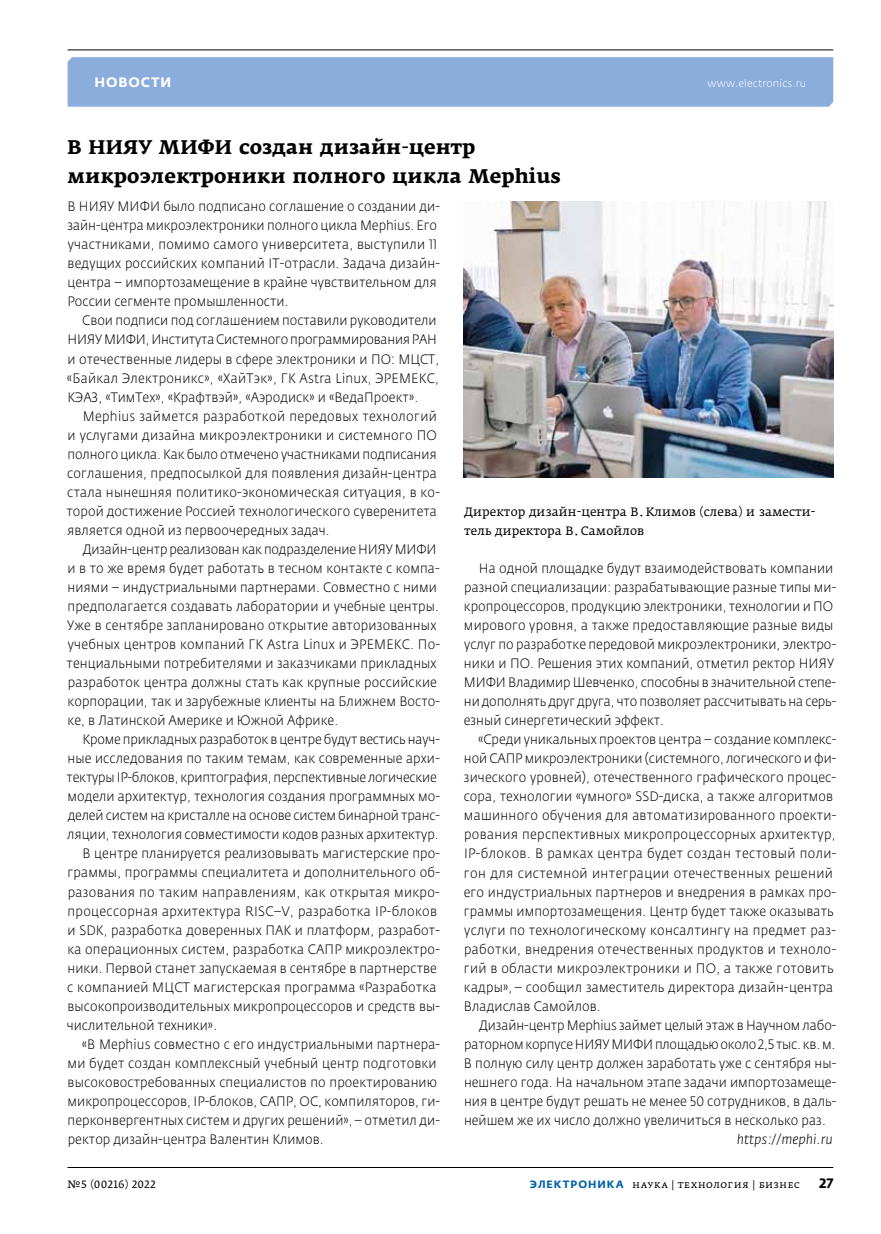
<style>
.page{position:relative;width:881px;height:1234px;background:#fff}
.page>*{position:absolute;margin:0;border:0;box-sizing:border-box;transform-origin:0 0}
.t1{font:700 19.5px/28.5px "Fedra Serif A Pro";letter-spacing:.005em;color:#000}
.t2{font:300 13.5px/19px "Fedra Sans Pro";letter-spacing:.005em;color:#000;scale:.94 1}
.t3{font:300 13.5px "Fedra Sans Pro";letter-spacing:.025em;color:#000;scale:.94 1}
.t4{font:300 13.5px "Fedra Sans Pro";letter-spacing:-.015em;color:#000;scale:.94 1}
.t5{font:italic 300 13.5px "Fedra Sans Pro";letter-spacing:.005em;color:#000}
.t6{font:700 13.5px "Fedra Sans Alt Pro";letter-spacing:.065em;color:#fff}
.t7{font:700 13.5px "Fedra Sans Pro";color:#000}
.t8{font:12px/19px "Fedra Serif A Pro";letter-spacing:.005em;color:#000}
.t9{font:10.5px "Fedra Serif A Pro";letter-spacing:.035em;color:#000}
.t10{font:300 10.5px "Fedra Sans Pro";letter-spacing:.015em;color:#fff}
.s1{font-family:"Fedra Sans Alt Pro";font-weight:700;color:#0061a7}
</style>
<div class="page">
<div style="left:67px;top:57px;width:765px;height:50px;background:#8baddc"></div>
<hr style="left:67px;top:49px;width:765px;height:1px;background:#000">
<hr style="left:68px;top:1166px;width:764px;height:1px;background:#000">
<img style="left:464px;top:202px;width:369px;height:275px">
<p class="t6" style="left:95px;top:74px;width:78px">НОВОСТИ</p>
<p class="t10" style="left:707px;top:77px;width:100px">www.electronics.ru</p>
<h1 class="t1" style="left:67px;top:133px;width:495px">В НИЯУ МИФИ создан дизайн-центр микроэлектроники полного цикла Mephius</h1>
<p class="t2" style="left:67px;top:197px;width:397px">В НИЯУ МИФИ было подписано соглашение о создании ди&shy;зайн-центра микроэлектроники полного цикла Mephius. Его участниками, помимо самого университета, выступили 11 ведущих российских компаний IT-отрасли. Задача дизайн&shy;центра – импортозамещение в крайне чувствительном для России сегменте промышленности.</p>
<p class="t2" style="left:67px;top:311px;width:397px;text-indent:16px">Свои подписи под соглашением поставили руководители НИЯУ МИФИ, Института Системного программирования РАН и отечественные лидеры в сфере электроники и ПО: МЦСТ, «Байкал Электроникс», «ХайТэк», ГК Astra Linux, ЭРЕМЕКС, КЭАЗ, «ТимТех», «Крафтвэй», «Аэродиск» и «ВедаПроект».</p>
<p class="t2" style="left:67px;top:406px;width:398px;text-indent:16px">Mephius займется разработкой передовых технологий и услугами дизайна микроэлектроники и системного ПО полного цикла. Как было отмечено участниками подписания соглашения, предпосылкой для появления дизайн-центра стала нынешняя политико-экономическая ситуация, в ко&shy;торой достижение Россией технологического суверенитета является одной из первоочередных задач.</p>
<p class="t2" style="left:67px;top:539px;width:399px;text-indent:16px">Дизайн-центр реализован как подразделение НИЯУ МИФИ и в то же время будет работать в тесном контакте с компа&shy;ниями – индустриальными партнерами. Совместно с ними предполагается создавать лаборатории и учебные центры.<br>Уже в сентябре запланировано открытие авторизованных учебных центров компаний ГК Astra Linux и ЭРЕМЕКС. По&shy;тенциальными потребителями и заказчиками прикладных разработок центра должны стать как крупные российские корпорации, так и зарубежные клиенты на Ближнем Восто&shy;ке, в Латинской Америке и Южной Африке.</p>
<p class="t2" style="left:82px;top:729px;width:381px">Кроме прикладных разработок в центре будут вестись науч-</p>
<p class="t2" style="left:68px;top:748px;width:397px">ные исследования по таким темам, как современные архи-</p>
<p class="t4" style="left:67px;top:769px;width:395px">тектуры IP-блоков, криптография, перспективные логические</p>
<p class="t2" style="left:68px;top:786px;width:397px">модели архитектур, технология создания программных мо-</p>
<p class="t2" style="left:68px;top:806px;width:397px">делей систем на кристалле на основе систем бинарной транс-</p>
<p class="t2" style="left:67px;top:825px;width:396px">ляции, технология совместимости кодов разных архитектур.</p>
<p class="t2" style="left:82px;top:844px;width:381px">В центре планируется реализовывать магистерские про-</p>
<p class="t2" style="left:68px;top:863px;width:397px">граммы, программы специалитета и дополнительного об-</p>
<p class="t3" style="left:68px;top:883px;width:397px">разования по таким направлениям, как открытая микро-</p>
<p class="t3" style="left:68px;top:902px;width:394px">процессорная архитектура RISC–V, разработка IP-блоков</p>
<p class="t2" style="left:68px;top:920px;width:397px">и SDK, разработка доверенных ПАК и платформ, разработ-</p>
<p class="t2" style="left:68px;top:939px;width:397px">ка операционных систем, разработка САПР микроэлектро-</p>
<p class="t2" style="left:68px;top:958px;width:394px">ники. Первой станет запускаемая в сентябре в партнерстве</p>
<p class="t2" style="left:67px;top:977px;width:394px">с компанией МЦСТ магистерская программа «Разработка</p>
<p class="t2" style="left:68px;top:996px;width:397px">высокопроизводительных микропроцессоров и средств вы-</p>
<p class="t2" style="left:67px;top:1015px;width:161px">числительной техники».</p>
<p class="t2" style="left:82px;top:1034px;width:382px">«В Mephius совместно с его индустриальными партнера-</p>
<p class="t2" style="left:68px;top:1053px;width:394px">ми будет создан комплексный учебный центр подготовки</p>
<p class="t2" style="left:68px;top:1072px;width:394px">высоковостребованных специалистов по проектированию</p>
<p class="t2" style="left:68px;top:1091px;width:397px">микропроцессоров, IP-блоков, САПР, ОС, компиляторов, ги-</p>
<p class="t2" style="left:68px;top:1110px;width:397px">перконвергентных систем и других решений»,– отметил ди-</p>
<p class="t2" style="left:68px;top:1129px;width:273px">ректор дизайн-центра Валентин Климов.</p>
<p class="t8" style="left:464px;top:502px;width:353px">Директор дизайн-центра В.Климов (слева) и замести&shy;тель директора В.Самойлов</p>
<p class="t2" style="left:463px;top:558px;width:398px;text-indent:15px">На одной площадке будут взаимодействовать компании разной специализации: разрабатывающие разные типы ми&shy;кропроцессоров, продукцию электроники, технологии и ПО мирового уровня, а также предоставляющие разные виды услуг по разработке передовой микроэлектроники, электро&shy;ники и ПО. Решения этих компаний, отметил ректор НИЯУ МИФИ Владимир Шевченко, способны в значительной степе&shy;ни дополнять друг друга, что позволяет рассчитывать на серь&shy;езный синергетический эффект.</p>
<p class="t2" style="left:463px;top:729px;width:398px;text-indent:14px">«Среди уникальных проектов центра – создание комплекс&shy;ной САПР микроэлектроники (системного, логического и фи&shy;зического уровней), отечественного графического процес&shy;сора, технологии «умного» SSD-диска, а также алгоритмов машинного обучения для автоматизированного проекти&shy;рования перспективных микропроцессорных архитектур, IP-блоков. В рамках центра будет создан тестовый поли&shy;гон для системной интеграции отечественных решений его индустриальных партнеров и внедрения в рамках про&shy;граммы импортозамещения. Центр будет также оказывать услуги по технологическому консалтингу на предмет раз&shy;работки, внедрения отечественных продуктов и техноло&shy;гий в области микроэлектроники и ПО, а также готовить кадры», – сообщил заместитель директора дизайн-центра Владислав Самойлов.</p>
<p class="t2" style="left:463px;top:1015px;width:397px;text-align:justify;text-indent:15px">Дизайн-центр Mephius займет целый этаж в Научном лабо&shy;раторном корпусе НИЯУ МИФИ площадью около 2,5 тыс. кв. м.<br>В полную силу центр должен заработать уже с сентября ны&shy;нешнего года. На начальном этапе задачи импортозамеще&shy;ния в центре будут решать не менее 50 сотрудников, в даль&shy;нейшем же их число должно увеличиться в несколько раз.</p>
<p class="t5" style="left:736px;top:1130px;width:98px">https://mephi.ru</p>
<p class="t9" style="left:67px;top:1177px;width:89px">№5 (00216) 2022</p>
<p class="t9" style="left:529px;top:1177px;width:272px"><span class="s1">ЭЛЕКТРОНИКА</span> наука | технология | бизнес</p>
<p class="t7" style="left:819px;top:1174px;width:15px">27</p>
</div>
